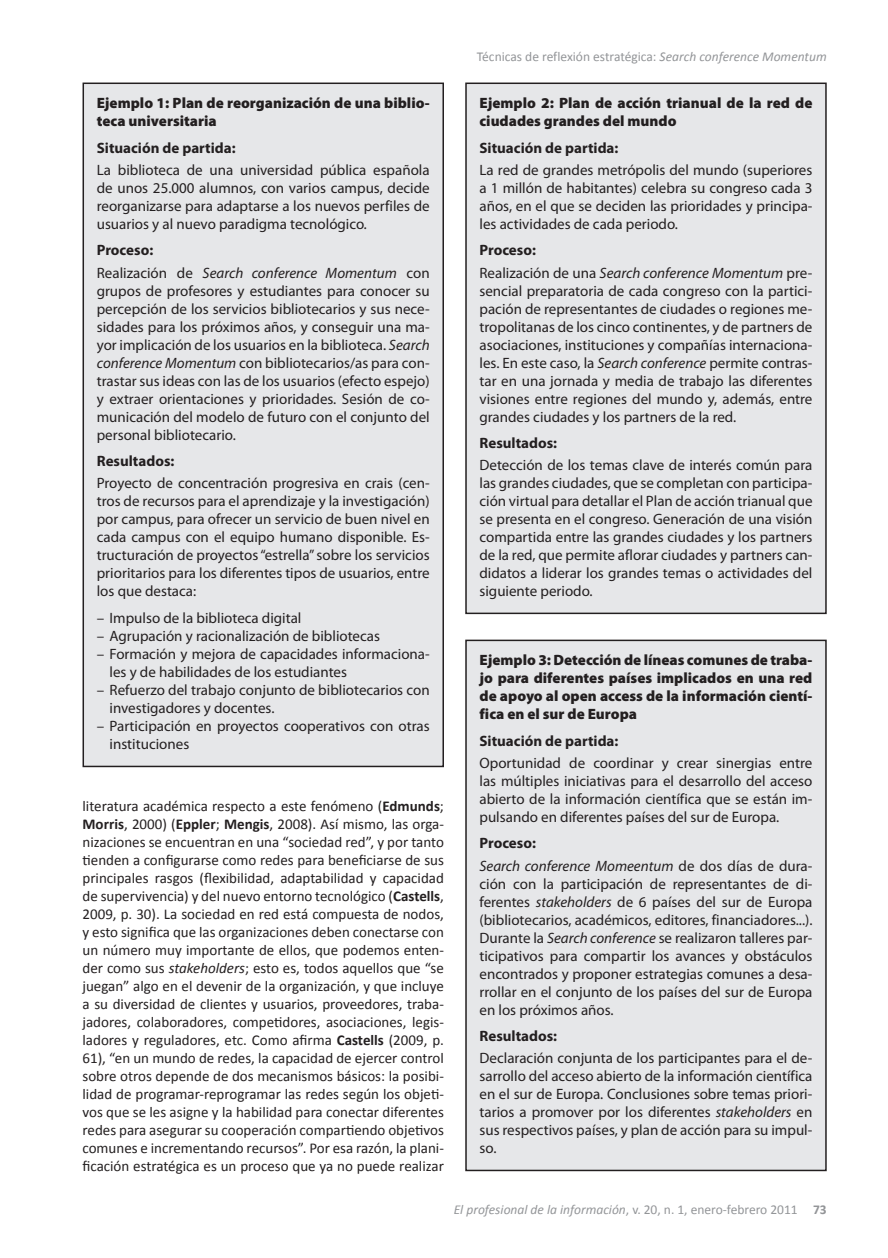
<style>
.page{position:relative;width:888px;height:1258px;background:#fff}
.page>*{position:absolute;margin:0;border:0;box-sizing:border-box;transform-origin:0 0}
.t1{font:15px/18px "Myriad Pro";color:#231f20;text-align:justify}
.t2{font:15px/18px "Calibri";color:#231f20;text-align:justify}
.t3{font:900 15px/18px "Myriad Pro";color:#231f20}
.t4{font:italic 15px/22.2px "Myriad Pro";color:#231f20}
.t5{font:700 15px "Myriad Pro";color:#231f20}
.t6{font:italic 13.5px "Calibri";color:#939598}
.t7{font:13.5px "Calibri";color:#939598}
.s1{font-style:italic}
.s2{font-weight:700;font-style:normal}
.s3{font-style:normal}
.s4{font-weight:700}
</style>
<div class="page">
<div style="left:83px;top:83px;width:360px;height:683px;background:#e6e7e9"></div>
<div style="left:83px;top:83px;width:361px;height:684px;border:2px solid #231f20"></div>
<div style="left:466px;top:83px;width:360px;height:530px;background:#e6e7e9"></div>
<div style="left:465px;top:83px;width:362px;height:531px;border:2px solid #231f20"></div>
<div style="left:466px;top:640px;width:360px;height:530px;background:#e6e7e9"></div>
<div style="left:465px;top:640px;width:362px;height:531px;border:2px solid #231f20"></div>
<p class="t7" style="left:477px;top:48px;width:351px">Técnicas de reflexión estratégica: <span class="s1">Search conference Momentum</span></p>
<p class="t3" style="left:97px;top:93px;width:334px">Ejemplo 1: Plan de reorganización de una biblio&shy;teca universitaria</p>
<p class="t5" style="left:97px;top:138px;width:140px">Situación de partida:</p>
<p class="t1" style="left:97px;top:161px;width:334px">La biblioteca de una universidad pública española de unos 25.000 alumnos, con varios campus, decide reorganizarse para adaptarse a los nuevos perfiles de usuarios y al nuevo paradigma tecnológico<span class="s1">.</span></p>
<p class="t4" style="left:97px;top:239px;width:334px"><span class="s2">Proceso:<br></span><span class="s3">Realización de</span> Search conference Momentum <span class="s3">con</span></p>
<p class="t1" style="left:97px;top:281px;width:334px">grupos de profesores y estudiantes para conocer su percepción de los servicios bibliotecarios y sus nece&shy;sidades para los próximos años, y conseguir una ma&shy;yor implicación de los usuarios en la biblioteca. <span class="s1">Search conference Momentum</span> con bibliotecarios/as para con&shy;trastar sus ideas con las de los usuarios (efecto espejo) y extraer orientaciones y prioridades. Sesión de co&shy;municación del modelo de futuro con el conjunto del personal bibliotecario.</p>
<p class="t5" style="left:97px;top:451px;width:79px">Resultados:</p>
<p class="t1" style="left:97px;top:474px;width:334px">Proyecto de concentración progresiva en crais (cen&shy;tros de recursos para el aprendizaje y la investigación) por campus, para ofrecer un servicio de buen nivel en cada campus con el equipo humano disponible. Es&shy;tructuración de proyectos “estrella” sobre los servicios prioritarios para los diferentes tipos de usuarios, entre los que destaca:</p>
<p class="t1" style="left:97px;top:609px;width:206px">– Impulso de la biblioteca digital</p>
<p class="t1" style="left:97px;top:627px;width:285px">– Agrupación y racionalización de bibliotecas</p>
<p class="t1" style="left:110px;top:645px;width:322px;text-indent:-13px">– Formación y mejora de capacidades informaciona&shy;les y de habilidades de los estudiantes</p>
<p class="t1" style="left:110px;top:681px;width:322px;text-indent:-13px">– Refuerzo del trabajo conjunto de bibliotecarios con investigadores y docentes.</p>
<p class="t1" style="left:110px;top:717px;width:322px;text-indent:-13px">– Participación en proyectos cooperativos con otras instituciones</p>
<p class="t2" style="left:83px;top:797px;width:363px">literatura académica respecto a este fenómeno (<span class="s4">Edmunds</span>; <span class="s4">Morris</span>, 2000) (<span class="s4">Eppler</span>; <span class="s4">Mengis</span>, 2008). Así mismo, las orga&shy;nizaciones se encuentran en una “sociedad red”, y por tanto tienden a configurarse como redes para beneficiarse de sus principales rasgos (flexibilidad, adaptabilidad y capacidad de supervivencia) y del nuevo entorno tecnológico (<span class="s4">Castells</span>, 2009, p. 30). La sociedad en red está compuesta de nodos, y esto significa que las organizaciones deben conectarse con un número muy importante de ellos, que podemos enten&shy;der como sus <span class="s1">stakeholders</span>; esto es, todos aquellos que “se juegan” algo en el devenir de la organización, y que incluye a su diversidad de clientes y usuarios, proveedores, traba&shy;jadores, colaboradores, competidores, asociaciones, legis&shy;ladores y reguladores, etc. Como afirma <span class="s4">Castells</span> (2009, p.<br>61), “en un mundo de redes, la capacidad de ejercer control sobre otros depende de dos mecanismos básicos: la posibi&shy;lidad de programar-reprogramar las redes según los objeti&shy;vos que se les asigne y la habilidad para conectar diferentes redes para asegurar su cooperación compartiendo objetivos comunes e incrementando recursos”. Por esa razón, la plani&shy;ficación estratégica es un proceso que ya no puede realizar</p>
<p class="t3" style="left:479px;top:93px;width:334px">Ejemplo 2: Plan de acción trianual de la red de ciudades grandes del mundo</p>
<p class="t5" style="left:479px;top:138px;width:140px">Situación de partida:</p>
<p class="t1" style="left:479px;top:161px;width:334px">La red de grandes metrópolis del mundo (superiores a 1 millón de habitantes) celebra su congreso cada 3 años, en el que se deciden las prioridades y principa&shy;les actividades de cada periodo.</p>
<p class="t4" style="left:479px;top:239px;width:334px"><span class="s2">Proceso:<br></span><span class="s3">Realización de una</span> Search conference Momentum <span class="s3">pre-</span></p>
<p class="t1" style="left:479px;top:281px;width:334px">sencial preparatoria de cada congreso con la partici&shy;pación de representantes de ciudades o regiones me&shy;tropolitanas de los cinco continentes, y de partners de asociaciones, instituciones y compañías internaciona&shy;les. En este caso, la <span class="s1">Search conference</span> permite contras&shy;tar en una jornada y media de trabajo las diferentes visiones entre regiones del mundo y, además, entre grandes ciudades y los partners de la red.</p>
<p class="t5" style="left:479px;top:433px;width:79px">Resultados:</p>
<p class="t1" style="left:479px;top:456px;width:334px">Detección de los temas clave de interés común para las grandes ciudades, que se completan con participa&shy;ción virtual para detallar el Plan de acción trianual que se presenta en el congreso. Generación de una visión compartida entre las grandes ciudades y los partners de la red, que permite aflorar ciudades y partners can&shy;didatos a liderar los grandes temas o actividades del siguiente periodo.</p>
<p class="t3" style="left:479px;top:650px;width:334px;text-align:justify">Ejemplo 3: Detección de líneas comunes de traba&shy;jo para diferentes países implicados en una red de apoyo al open access de la información cientí&shy;fica en el sur de Europa</p>
<p class="t5" style="left:479px;top:731px;width:140px">Situación de partida:</p>
<p class="t1" style="left:479px;top:754px;width:334px">Oportunidad de coordinar y crear sinergias entre las múltiples iniciativas para el desarrollo del acceso abierto de la información científica que se están im&shy;pulsando en diferentes países del sur de Europa.</p>
<p class="t4" style="left:479px;top:832px;width:334px"><span class="s2">Proceso:<br></span>Search conference Momeentum <span class="s3">de dos días de dura-</span></p>
<p class="t1" style="left:479px;top:874px;width:334px">ción con la participación de representantes de di&shy;ferentes <span class="s1">stakeholders</span> de 6 países del sur de Europa (bibliotecarios, académicos, editores, financiadores...).<br>Durante la <span class="s1">Search conference</span> se realizaron talleres par&shy;ticipativos para compartir los avances y obstáculos encontrados y proponer estrategias comunes a desa&shy;rrollar en el conjunto de los países del sur de Europa en los próximos años.</p>
<p class="t5" style="left:479px;top:1026px;width:79px">Resultados:</p>
<p class="t1" style="left:479px;top:1049px;width:334px">Declaración conjunta de los participantes para el de&shy;sarrollo del acceso abierto de la información científica en el sur de Europa. Conclusiones sobre temas priori&shy;tarios a promover por los diferentes <span class="s1">stakeholders</span> en sus respectivos países, y plan de acción para su impul&shy;so.</p>
<p class="t6" style="left:454px;top:1200px;width:374px">El profesional de la información<span class="s3">, v. 20, n. 1, enero-febrero 2011</span> <span class="s2">73</span></p>
</div>
